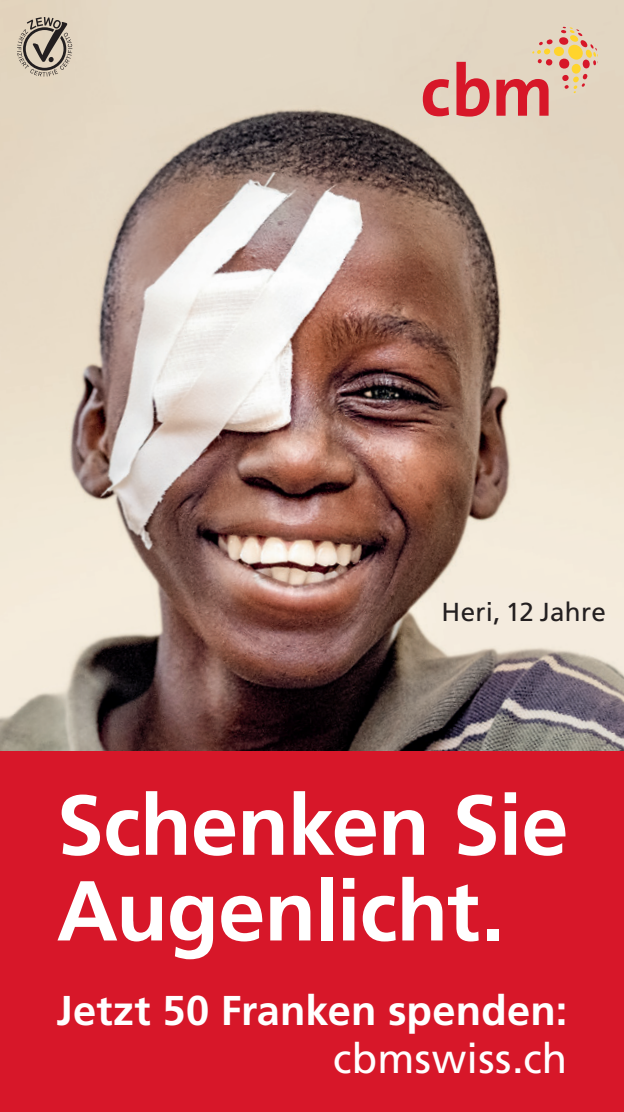
<style>
.page{position:relative;width:624px;height:1112px;background:#fff}
.page>*{position:absolute;margin:0;border:0;box-sizing:border-box;transform-origin:0 0}
.t1{font:700 84.8px/85.6px "Frutiger LT Com";letter-spacing:-.01em;color:#fff}
.t2{font:700 41.6px "Frutiger LT Com";letter-spacing:.005em;color:#fff}
.t3{font:41.6px "Frutiger LT Com";letter-spacing:.005em;color:#fff}
.t4{font:26px "Frutiger LT Com";letter-spacing:.01em;color:#231f20}
</style>
<div class="page">
<img style="left:0;top:104px;width:624px;height:647px">
<div style="left:0;top:0;width:624px;height:104px;background:#e3d8c5"></div>
<div style="left:0;top:751px;width:624px;height:360px;background:#d71729"></div>
<svg style="left:17px;top:17px;width:55px;height:60px;background:#aca191"></svg>
<svg style="left:423px;top:79px;width:26px;height:37px"></svg>
<svg style="left:456px;top:62px;width:33px;height:55px;background:#db6c6d"></svg>
<svg style="left:496px;top:79px;width:52px;height:37px;background:#db6466"></svg>
<div style="left:554px;top:47px;width:10px;height:9px;background:#ffd42c;border-radius:50%"></div>
<div style="left:546px;top:39px;width:7px;height:6px;background:#d71729;border-radius:50%"></div>
<svg style="left:545px;top:59px;width:7px;height:7px"></svg>
<svg style="left:532px;top:42px;width:18px;height:21px"></svg>
<svg style="left:558px;top:27px;width:40px;height:66px;background:#e5bd96"></svg>
<p class="t4" style="left:441px;top:596px;width:166px">Heri, 12 Jahre</p>
<h1 class="t1" style="left:57px;top:782px;width:513px">Schenken Sie<br>Augenlicht.</h1>
<p class="t2" style="left:56px;top:986px;width:512px">Jetzt 50 Franken spenden:</p>
<p class="t3" style="left:333px;top:1034px;width:235px">cbmswiss.ch</p>
</div>
